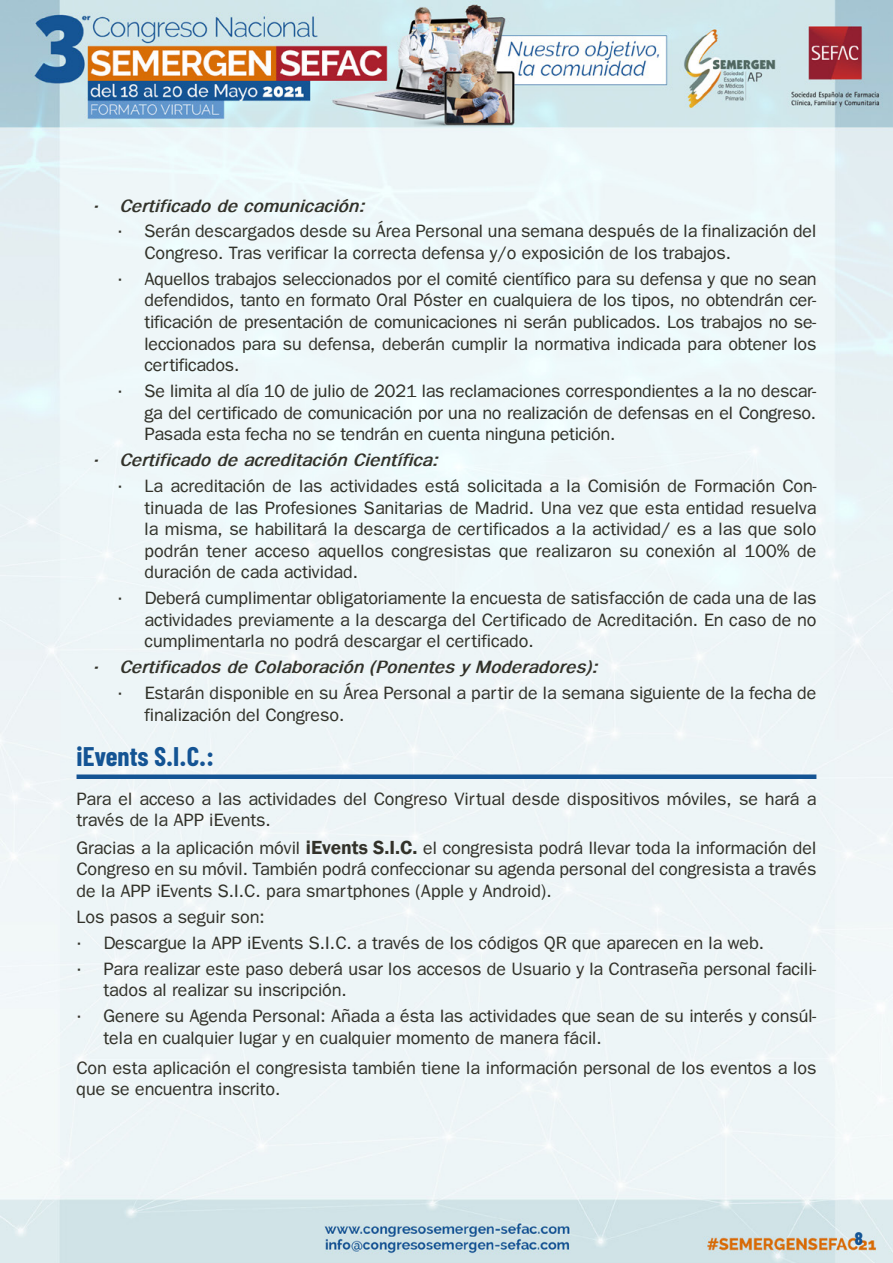
<style>
.page{position:relative;width:893px;height:1263px;background:#fff}
.page>*{position:absolute;margin:0;border:0;box-sizing:border-box;transform-origin:0 0}
.t1{font:700 27px "Barlow Condensed";color:#145494}
.t2{font:18px/21.6px "Franklin Gothic";color:#32322a}
.t3{font:italic 700 18px "Franklin Gothic";color:#32322a}
.t4{font:800 18px "Barlow Condensed";color:#145494}
.s1{font-weight:600;font-size:19.5px}
</style>
<div class="page">
<img style="left:0;top:0;width:893px;height:1263px">
<div style="left:77px;top:774px;width:739px;height:5px;background:#145494"></div>
<p class="t3" style="left:92px;top:195px;width:274px">• Certificado de comunicación:</p>
<p class="t2" style="left:145px;top:220px;width:673px;text-indent:-27px">• Serán descargados desde su Área Personal una semana después de la finalización del<br>Congreso. Tras verificar la correcta defensa y/o exposición de los trabajos.</p>
<p class="t2" style="left:145px;top:268px;width:673px;text-align:justify;text-indent:-27px">• Aquellos trabajos seleccionados por el comité científico para su defensa y que no sean defendidos, tanto en formato Oral Póster en cualquiera de los tipos, no obtendrán cer&shy;tificación de presentación de comunicaciones ni serán publicados. Los trabajos no se&shy;leccionados para su defensa, deberán cumplir la normativa indicada para obtener los certificados.</p>
<p class="t2" style="left:145px;top:380px;width:673px;text-align:justify;text-indent:-27px">• Se limita al día 10 de julio de 2021 las reclamaciones correspondientes a la no descar&shy;ga del certificado de comunicación por una no realización de defensas en el Congreso.<br>Pasada esta fecha no se tendrán en cuenta ninguna petición.</p>
<p class="t3" style="left:92px;top:450px;width:347px">• Certificado de acreditación Científica:</p>
<p class="t2" style="left:145px;top:475px;width:674px;text-align:justify;text-indent:-27px">• La acreditación de las actividades está solicitada a la Comisión de Formación Con&shy;tinuada de las Profesiones Sanitarias de Madrid. Una vez que esta entidad resuelva la misma, se habilitará la descarga de certificados a la actividad/ es a las que solo podrán tener acceso aquellos congresistas que realizaron su conexión al 100% de duración de cada actividad.</p>
<p class="t2" style="left:145px;top:587px;width:673px;text-align:justify;text-indent:-27px">• Deberá cumplimentar obligatoriamente la encuesta de satisfacción de cada una de las actividades previamente a la descarga del Certificado de Acreditación. En caso de no cumplimentarla no podrá descargar el certificado.</p>
<p class="t3" style="left:92px;top:657px;width:507px">• Certificados de Colaboración (Ponentes y Moderadores):</p>
<p class="t2" style="left:145px;top:682px;width:673px;text-indent:-27px">• Estarán disponible en su Área Personal a partir de la semana siguiente de la fecha de finalización del Congreso.</p>
<h1 class="t1" style="left:77px;top:739px;width:139px">iEvents S.I.C.:</h1>
<p class="t2" style="left:77px;top:787px;width:741px">Para el acceso a las actividades del Congreso Virtual desde dispositivos móviles, se hará a través de la APP iEvents.</p>
<p class="t2" style="left:77px;top:837px;width:741px;text-align:justify">Gracias a la aplicación móvil <span class="s1">iEvents S.I.C.</span> el congresista podrá llevar toda la información del Congreso en su móvil. También podrá confeccionar su agenda personal del congresista a través de la APP iEvents S.I.C. para smartphones (Apple y Android).</p>
<p class="t2" style="left:77px;top:906px;width:190px">Los pasos a seguir son:</p>
<p class="t2" style="left:77px;top:931px;width:689px">• Descargue la APP iEvents S.I.C. a través de los códigos QR que aparecen en la web.</p>
<p class="t2" style="left:104px;top:957px;width:714px;text-indent:-27px">• Para realizar este paso deberá usar los accesos de Usuario y la Contraseña personal facili&shy;tados al realizar su inscripción.</p>
<p class="t2" style="left:104px;top:1005px;width:714px;text-indent:-27px">• Genere su Agenda Personal: Añada a ésta las actividades que sean de su interés y consúl&shy;tela en cualquier lugar y en cualquier momento de manera fácil.</p>
<p class="t2" style="left:77px;top:1056px;width:741px">Con esta aplicación el congresista también tiene la información personal de los eventos a los que se encuentra inscrito.</p>
<p class="t4" style="left:855px;top:1228px;width:10px">8</p>
</div>
